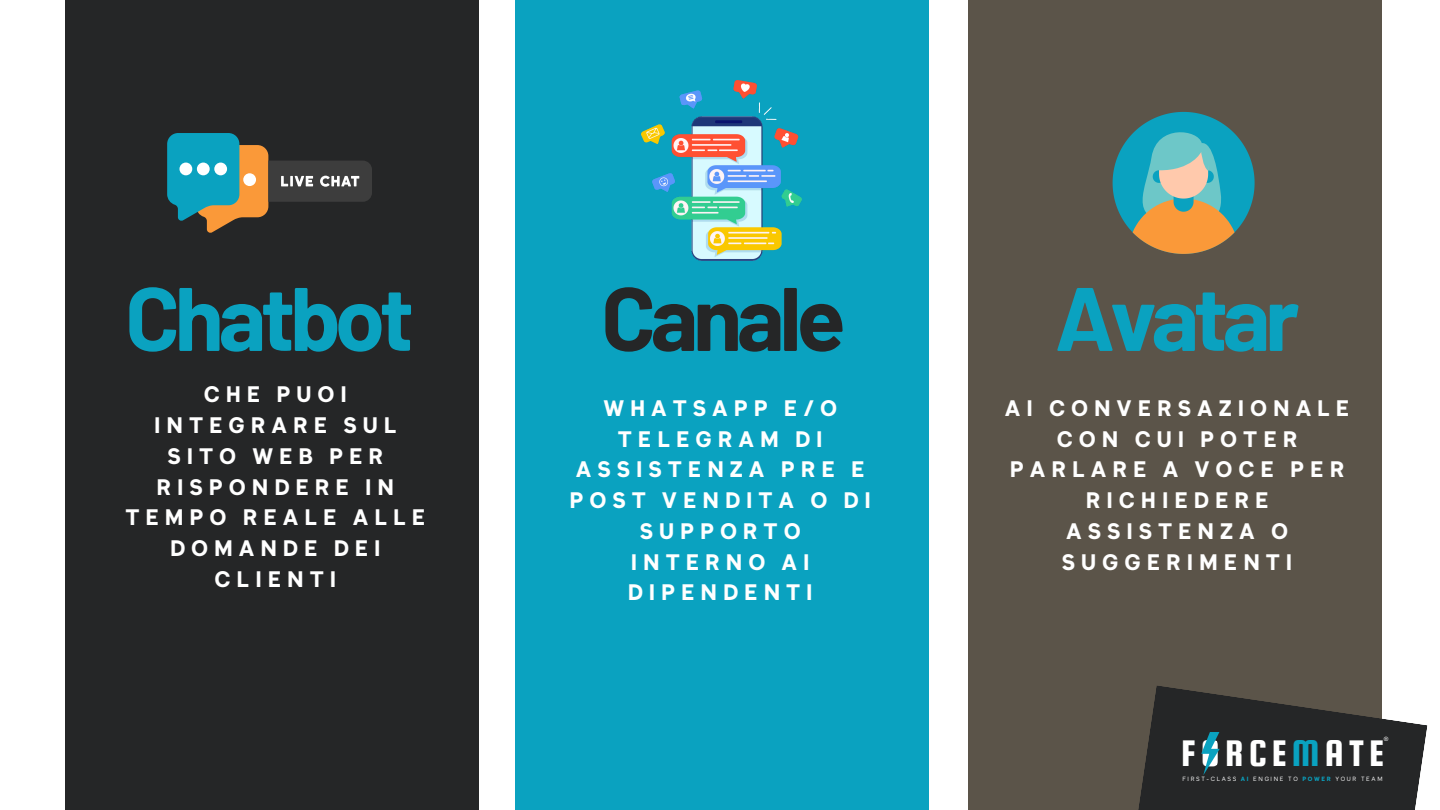
<style>
.page{position:relative;width:1440px;height:810px;background:#fff}
.page>*{position:absolute;margin:0;border:0;box-sizing:border-box;transform-origin:0 0}
.t1{font:700 90px "Barlow";letter-spacing:-.06em;color:#0aa2c0}
.t2{font:700 90px "Barlow";letter-spacing:-.06em;color:#252627}
.t3{font:39.6px "Squada One";letter-spacing:.13em;color:#fff}
.t4{font:700 22.1px/30.8px "Klima";letter-spacing:.265em;color:#fff;text-align:center}
.t5{font:6px "Klima";letter-spacing:.265em;color:#fff}
.s1{color:#0aa2c0}
.s2{font-weight:700;color:#0aa2c0}
</style>
<div class="page">
<div style="left:65px;top:0;width:413px;height:810px;background:#252627"></div>
<div style="left:515px;top:0;width:413px;height:810px;background:#0aa2c0"></div>
<div style="left:969px;top:0;width:413px;height:810px;background:#5b5449"></div>
<svg style="left:1138px;top:686px;width:290px;height:124px"></svg>
<img style="left:642px;top:81px;width:159px;height:180px">
<svg style="left:167px;top:133px;width:205px;height:100px"></svg>
<div style="left:179px;top:163px;width:13px;height:12px;background:#fff;border-radius:50%"></div>
<div style="left:197px;top:163px;width:13px;height:12px;background:#fff;border-radius:50%"></div>
<div style="left:214px;top:163px;width:13px;height:12px;background:#fff;border-radius:50%"></div>
<div style="left:243px;top:173px;width:13px;height:13px;background:#fff;border-radius:50%"></div>
<svg style="left:1113px;top:112px;width:141px;height:142px"></svg>
<p class="t1" style="left:125px;top:261px;width:290px">Chatbot</p>
<p class="t2" style="left:601px;top:261px;width:246px">Canale</p>
<p class="t1" style="left:1055px;top:261px;width:246px">Avatar</p>
<h2 class="t4" style="left:125px;top:381px;width:301px">CHE PUOI<br>INTEGRARE SUL<br>SITO WEB PER<br>RISPONDERE IN<br>TEMPO REALE ALLE<br>DOMANDE DEI<br>CLIENTI</h2>
<p class="t4" style="left:569px;top:395px;width:303px">WHATSAPP E/O<br>TELEGRAM DI<br>ASSISTENZA PRE E<br>POST VENDITA O DI<br>SUPPORTO<br>INTERNO AI<br>DIPENDENTI</p>
<h2 class="t4" style="left:1005px;top:395px;width:346px">AI CONVERSAZIONALE<br>CON CUI POTER<br>PARLARE A VOCE PER<br>RICHIEDERE<br>ASSISTENZA O<br>SUGGERIMENTI</h2>
<p class="t5" style="left:1384px;top:737px;width:7px">®</p>
<p class="t3" style="left:1181px;top:732px;width:205px">FORCE<span class="s1">M</span>ATE</p>
<p class="t5" style="left:1182px;top:776px;width:202px">FIRST-CLASS <span class="s2">AI</span> ENGINE TO <span class="s2">POWER</span> YOUR TEAM</p>
</div>
